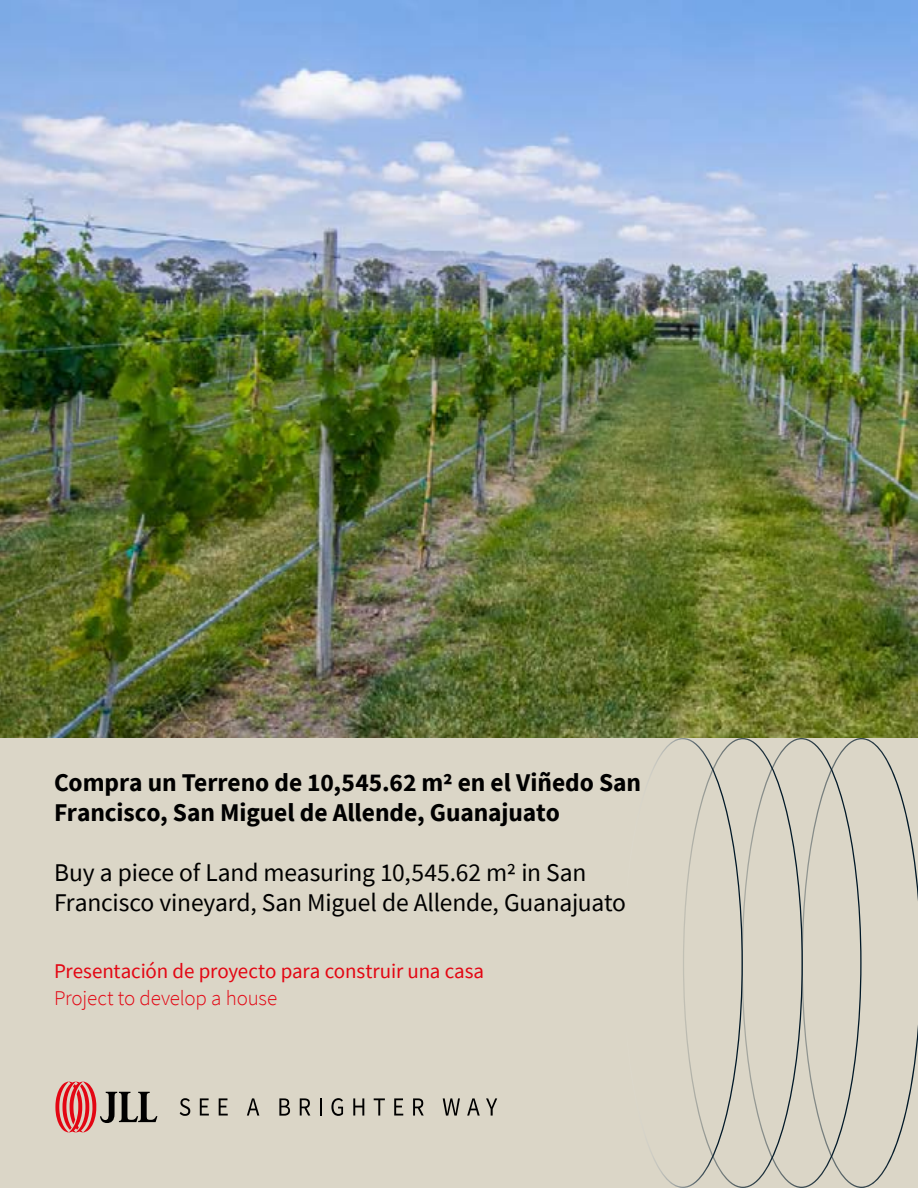
<style>
.page{position:relative;width:918px;height:1188px;background:#fff}
.page>*{position:absolute;margin:0;border:0;box-sizing:border-box;transform-origin:0 0}
.t1{font:25.5px/30px "Source Sans Pro";letter-spacing:-.01em;color:#000}
.t2{font:700 25.5px/30px "Source Sans Pro";color:#000}
.t3{font:21px "Source Sans Pro";letter-spacing:-.005em;color:#e30613}
.t4{font:300 21px "Source Sans Pro";letter-spacing:-.01em;color:#e30613}
</style>
<div class="page">
<img style="left:0;top:0;width:918px;height:738px">
<div style="left:0;top:738px;width:918px;height:450px;background:#dbd6c7"></div>
<svg style="left:862px;top:738px;width:56px;height:450px"></svg>
<svg style="left:803px;top:738px;width:59px;height:450px"></svg>
<svg style="left:743px;top:738px;width:60px;height:450px"></svg>
<svg style="left:649px;top:738px;width:94px;height:450px"></svg>
<svg style="left:180px;top:1098px;width:10px;height:18px"></svg>
<svg style="left:200px;top:1098px;width:9px;height:18px"></svg>
<svg style="left:219px;top:1098px;width:9px;height:18px"></svg>
<svg style="left:247px;top:1098px;width:12px;height:18px"></svg>
<svg style="left:279px;top:1098px;width:11px;height:18px"></svg>
<svg style="left:300px;top:1098px;width:10px;height:18px"></svg>
<svg style="left:320px;top:1098px;width:2px;height:18px"></svg>
<svg style="left:331px;top:1098px;width:12px;height:18px"></svg>
<svg style="left:353px;top:1098px;width:11px;height:18px"></svg>
<svg style="left:374px;top:1098px;width:11px;height:18px"></svg>
<svg style="left:394px;top:1098px;width:9px;height:18px"></svg>
<svg style="left:413px;top:1098px;width:11px;height:18px"></svg>
<svg style="left:443px;top:1098px;width:17px;height:18px"></svg>
<svg style="left:467px;top:1098px;width:13px;height:18px"></svg>
<svg style="left:486px;top:1098px;width:11px;height:18px"></svg>
<svg style="left:55px;top:1082px;width:102px;height:50px"></svg>
<p class="t2" style="left:54px;top:767px;width:589px">Compra un Terreno de 10,545.62 m2 en el Viñedo San<br>Francisco, San Miguel de Allende, Guanajuato</p>
<p class="t1" style="left:54px;top:857px;width:574px">Buy a piece of Land measuring 10,545.62 m2 in San<br>Francisco vineyard, San Miguel de Allende, Guanajuato</p>
<p class="t3" style="left:54px;top:958px;width:432px">Presentación de proyecto para construir una casa</p>
<p class="t4" style="left:54px;top:985px;width:225px">Project to develop a house</p>
</div>
